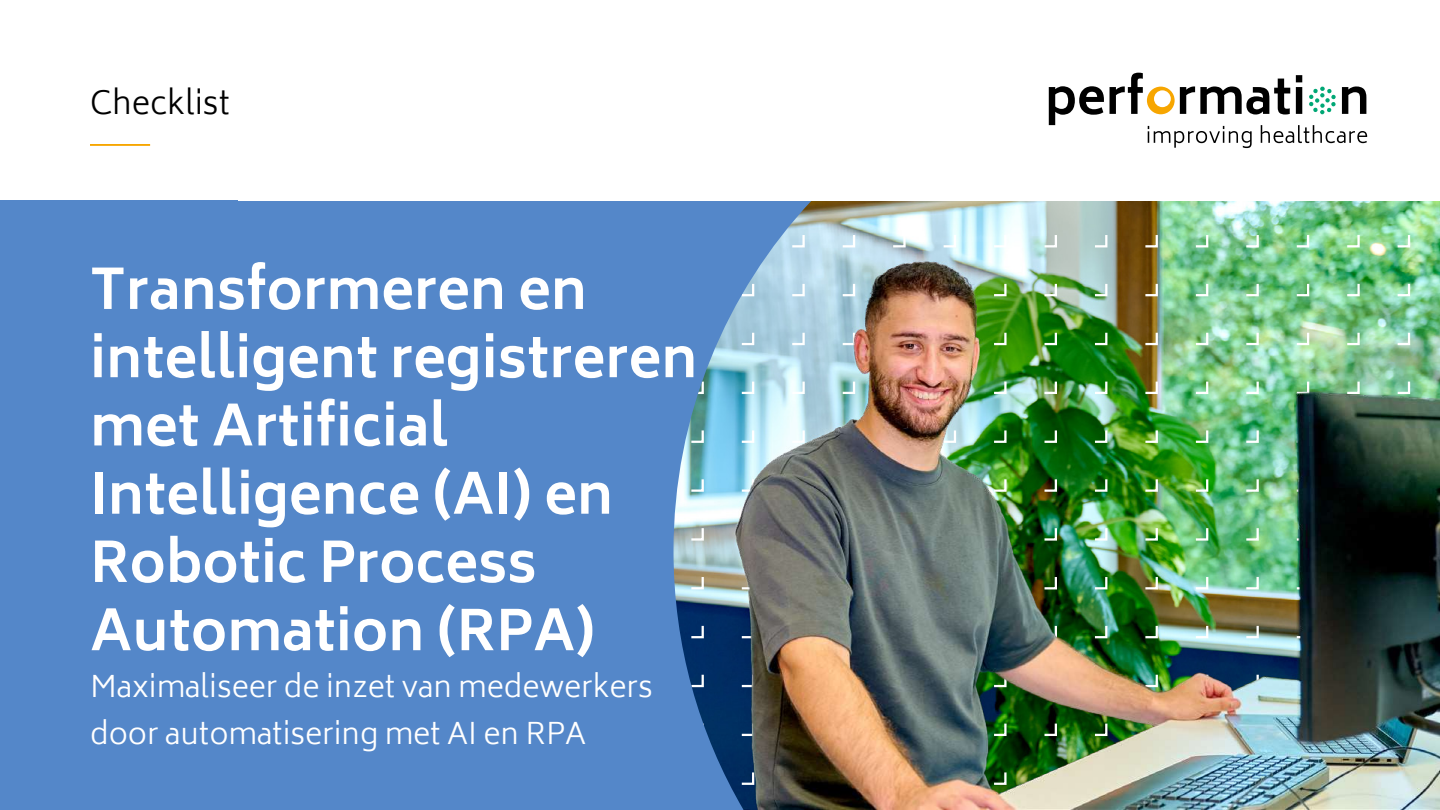
<style>
.page{position:relative;width:1440px;height:810px;background:#fff}
.page>*{position:absolute;margin:0;border:0;box-sizing:border-box;transform-origin:0 0}
.t1{font:700 54.6px/68.2px "Biryani";color:#fff}
.t2{font:300 31.5px "Biryani";color:#000}
.t3{font:300 29.47px/46.8px "Biryani";color:#fff}
</style>
<div class="page">
<div style="left:0;top:201px;width:893px;height:609px;background:#5487c9"></div>
<img style="left:674px;top:201px;width:766px;height:475px">
<img style="left:806px;top:233px;width:634px;height:577px">
<img style="left:689px;top:233px;width:117px;height:577px">
<svg style="left:1309px;top:87px;width:27px;height:27px"></svg>
<svg style="left:1049px;top:86px;width:55px;height:39px"></svg>
<svg style="left:1296px;top:75px;width:6px;height:39px"></svg>
<svg style="left:1342px;top:86px;width:24px;height:28px"></svg>
<svg style="left:1148px;top:126px;width:104px;height:22px"></svg>
<svg style="left:1261px;top:125px;width:106px;height:18px"></svg>
<svg style="left:1110px;top:73px;width:180px;height:42px"></svg>
<hr style="left:90px;top:144px;width:60px;height:2px;background:#f7a600">
<p class="t2" style="left:90px;top:85px;width:141px">Checklist</p>
<p class="t1" style="left:90px;top:258px;width:609px">Transformeren en intelligent registreren met Artificial<br>Intelligence (AI) en<br>Robotic Process<br>Automation (RPA)</p>
<p class="t3" style="left:90px;top:664px;width:564px">Maximaliseer de inzet van medewerkers door automatisering met AI en RPA</p>
</div>
